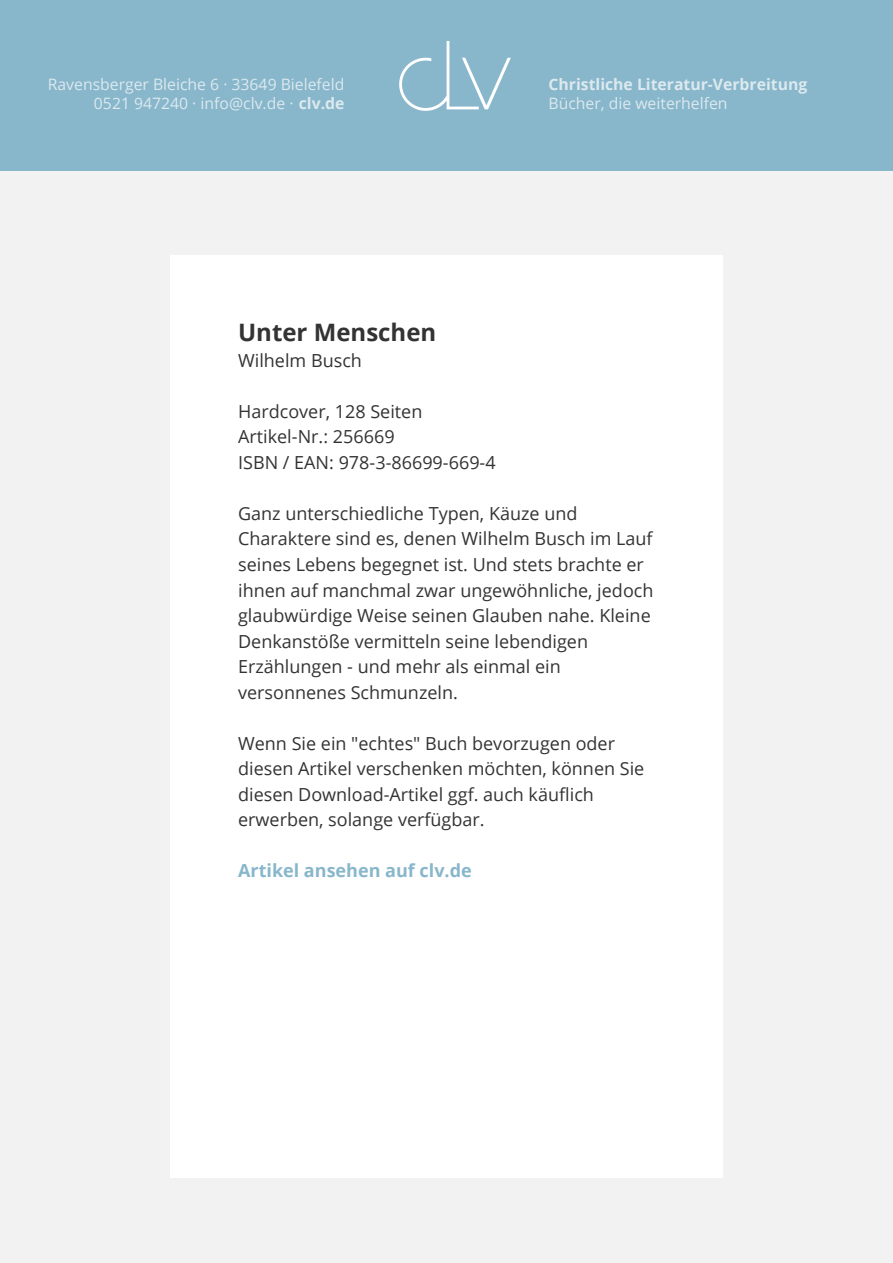
<style>
.page{position:relative;width:893px;height:1263px;background:#f2f2f2}
.page>*{position:absolute;margin:0;border:0;box-sizing:border-box;transform-origin:0 0}
.t1{font:700 24px "Open Sans";color:#333}
.t2{font:18px/25.5px "Open Sans";color:#333}
.t3{font:700 18px "Open Sans";color:#88b6cb}
.t4{font:15.75px/19.2px "Open Sans";color:#dce9ef;text-align:right}
.t5{font:700 15.75px "Open Sans";color:#dce9ef}
.s1{font-weight:700}
</style>
<div class="page">
<div style="left:0;top:0;width:893px;height:170px;background:#88b6cb"></div>
<img style="left:400px;top:41px;width:110px;height:69px">
<div style="left:170px;top:255px;width:553px;height:923px;background:#fff"></div>
<p class="t4" style="left:48px;top:74px;width:298px">Ravensberger Bleiche 6 · 33649 Bielefeld<br>0521 947240 · info@clv.de · <span class="s1">clv.de</span></p>
<p class="t5" style="left:549px;top:73px;width:260px">Christliche Literatur-Verbreitung</p>
<p class="t4" style="left:549px;top:93px;width:181px">Bücher, die weiterhelfen</p>
<h1 class="t1" style="left:238px;top:315px;width:200px">Unter Menschen</h1>
<p class="t2" style="left:238px;top:347px;width:125px">Wilhelm Busch</p>
<p class="t2" style="left:238px;top:398px;width:259px">Hardcover, 128 Seiten<br>Artikel-Nr.: 256669<br>ISBN / EAN: 978-3-86699-669-4</p>
<p class="t2" style="left:238px;top:500px;width:417px">Ganz unterschiedliche Typen, Käuze und Charaktere sind es, denen Wilhelm Busch im Lauf seines Lebens begegnet ist. Und stets brachte er ihnen auf manchmal zwar ungewöhnliche, jedoch glaubwürdige Weise seinen Glauben nahe. Kleine Denkanstöße vermitteln seine lebendigen Erzählungen - und mehr als einmal ein versonnenes Schmunzeln.</p>
<p class="t2" style="left:238px;top:730px;width:408px">Wenn Sie ein "echtes" Buch bevorzugen oder diesen Artikel verschenken möchten, können Sie diesen Download-Artikel ggf. auch käuflich erwerben, solange verfügbar.</p>
<p class="t3" style="left:238px;top:858px;width:235px">Artikel ansehen auf clv.de</p>
</div>
